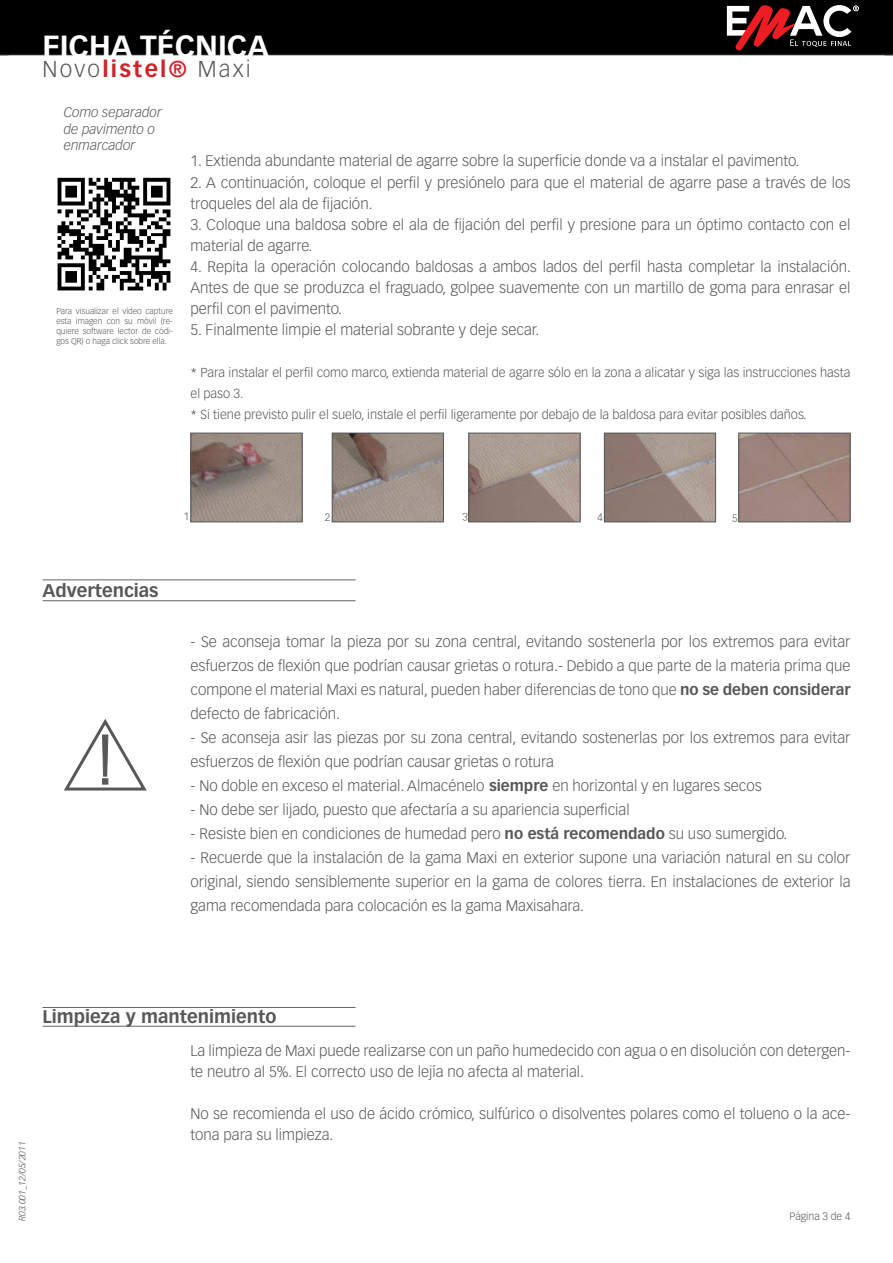
<style>
.page{position:relative;width:893px;height:1263px;background:#fff}
.page>*{position:absolute;margin:0;border:0;box-sizing:border-box;transform-origin:0 0}
.t1{font:700 30px "Vectora LT Std";color:#fff}
.t2{font:300 22.5px "Vectora LT Std";letter-spacing:.1em;color:#57585a}
.t3{font:700 18px "Vectora LT Std";color:#57585a}
.Párrafo_14{font:300 15px/21px "Vectora LT Std";color:#57585a}
.t4{font:italic 300 13.5px/16.2px "Vectora LT Std";color:#57585a}
.t5{font:300 12.75px/21px "Vectora LT Std";color:#57585a}
.t6{font:300 10.5px "Vectora LT Std";color:#57585a}
.t7{font:italic 300 9px "Vectora LT Std";color:#57585a}
.t8{font:300 8.25px/9.9px "Vectora LT Std";color:#57585a;text-align:justify}
.s1{font-weight:700;color:#d1232a}
.s2{font-weight:700}
</style>
<div class="page">
<div style="left:0;top:0;width:893px;height:55px;background:#000"></div>
<svg style="left:727px;top:5px;width:132px;height:45px"></svg>
<hr style="left:43px;top:579px;width:313px;height:1px;background:#636366">
<hr style="left:43px;top:600px;width:313px;height:1px;background:#636366">
<svg style="left:64px;top:719px;width:83px;height:72px"></svg>
<img style="left:193px;top:435px;width:107px;height:85px">
<div style="left:191px;top:433px;width:111px;height:89px;border:1px solid #57585a"></div>
<img style="left:334px;top:435px;width:108px;height:85px">
<div style="left:332px;top:433px;width:112px;height:89px;border:1px solid #57585a"></div>
<img style="left:470px;top:435px;width:108px;height:85px">
<div style="left:468px;top:433px;width:112px;height:89px;border:1px solid #57585a"></div>
<img style="left:606px;top:435px;width:108px;height:85px">
<div style="left:604px;top:433px;width:112px;height:89px;border:1px solid #57585a"></div>
<img style="left:57px;top:177px;width:114px;height:114px">
<div style="left:740px;top:435px;width:108px;height:85px;background:#9d847c"></div>
<div style="left:738px;top:433px;width:112px;height:89px;border:1px solid #57585a"></div>
<hr style="left:43px;top:1026px;width:312px;height:1px;background:#636366">
<hr style="left:43px;top:1007px;width:312px;height:1px;background:#636366">
<h1 class="t1" style="left:43px;top:28px;width:228px">FICHA TÉCNICA</h1>
<p class="t2" style="left:43px;top:56px;width:210px">Novo<span class="s1">listel®</span> Maxi</p>
<p class="t4" style="left:64px;top:105px;width:100px">Como separador de pavimento o enmarcador</p>
<p class="t8" style="left:56px;top:306px;width:118px">Para visualizar el vídeo capture esta imagen con su móvil (re&shy;quiere software lector de códi&shy;gos QR) o haga click sobre ella.</p>
<p class="Párrafo_14" style="left:190px;top:151px;width:610px">1. Extienda abundante material de agarre sobre la superficie donde va a instalar el pavimento.</p>
<p class="Párrafo_14" style="left:190px;top:172px;width:661px">2. A continuación, coloque el perfil y presiónelo para que el material de agarre pase a través de los troqueles del ala de fijación.</p>
<p class="Párrafo_14" style="left:190px;top:214px;width:661px">3. Coloque una baldosa sobre el ala de fijación del perfil y presione para un óptimo contacto con el material de agarre.</p>
<p class="Párrafo_14" style="left:190px;top:256px;width:662px;text-align:justify">4. Repita la operación colocando baldosas a ambos lados del perfil hasta completar la instalación.<br>Antes de que se produzca el fraguado, golpee suavemente con un martillo de goma para enrasar el perfil con el pavimento.</p>
<p class="Párrafo_14" style="left:190px;top:319px;width:350px">5. Finalmente limpie el material sobrante y deje secar.</p>
<p class="t5" style="left:190px;top:362px;width:661px">* Para instalar el perfil como marco, extienda material de agarre sólo en la zona a alicatar y siga las instrucciones hasta el paso 3.</p>
<p class="t5" style="left:190px;top:404px;width:618px">* Si tiene previsto pulir el suelo, instale el perfil ligeramente por debajo de la baldosa para evitar posibles daños.</p>
<p class="t3" style="left:43px;top:579px;width:117px">Advertencias</p>
<p class="t6" style="left:184px;top:511px;width:7px">1</p>
<p class="t6" style="left:325px;top:512px;width:7px">2</p>
<p class="t6" style="left:597px;top:511px;width:7px">4</p>
<p class="t6" style="left:732px;top:512px;width:7px">5</p>
<p class="Párrafo_14" style="left:190px;top:630px;width:661px;line-height:24px;text-align:justify">- Se aconseja tomar la pieza por su zona central, evitando sostenerla por los extremos para evitar esfuerzos de flexión que podrían causar grietas o rotura.- Debido a que parte de la materia prima que compone el material Maxi es natural, pueden haber diferencias de tono que <span class="s2">no se deben considerar </span>defecto de fabricación.</p>
<p class="Párrafo_14" style="left:190px;top:726px;width:661px;line-height:24px">- Se aconseja asir las piezas por su zona central, evitando sostenerlas por los extremos para evitar esfuerzos de flexión que podrían causar grietas o rotura</p>
<p class="Párrafo_14" style="left:190px;top:776px;width:573px">- No doble en exceso el material. Almacénelo <span class="s2">siempre</span> en horizontal y en lugares secos</p>
<p class="Párrafo_14" style="left:190px;top:800px;width:441px">- No debe ser lijado, puesto que afectaría a su apariencia superficial</p>
<p class="Párrafo_14" style="left:190px;top:824px;width:598px">- Resiste bien en condiciones de humedad pero <span class="s2">no está recomendado</span> su uso sumergido.</p>
<p class="Párrafo_14" style="left:190px;top:846px;width:661px;line-height:24px;text-align:justify">- Recuerde que la instalación de la gama Maxi en exterior supone una variación natural en su color original, siendo sensiblemente superior en la gama de colores tierra. En instalaciones de exterior la gama recomendada para colocación es la gama Maxisahara.</p>
<p class="t7" style="left:17px;top:1221px;width:81px;rotate:-90deg">R03.001_12/05/2011</p>
<p class="t3" style="left:43px;top:1006px;width:236px">Limpieza y mantenimiento</p>
<p class="Párrafo_14" style="left:190px;top:1040px;width:661px">La limpieza de Maxi puede realizarse con un paño humedecido con agua o en disolución con detergen&shy;te neutro al 5%. El correcto uso de lejía no afecta al material.</p>
<p class="Párrafo_14" style="left:190px;top:1103px;width:661px">No se recomienda el uso de ácido crómico, sulfúrico o disolventes polares como el tolueno o la ace&shy;tona para su limpieza.</p>
<p class="t6" style="left:790px;top:1211px;width:62px">Página 3 de 4</p>
</div>
